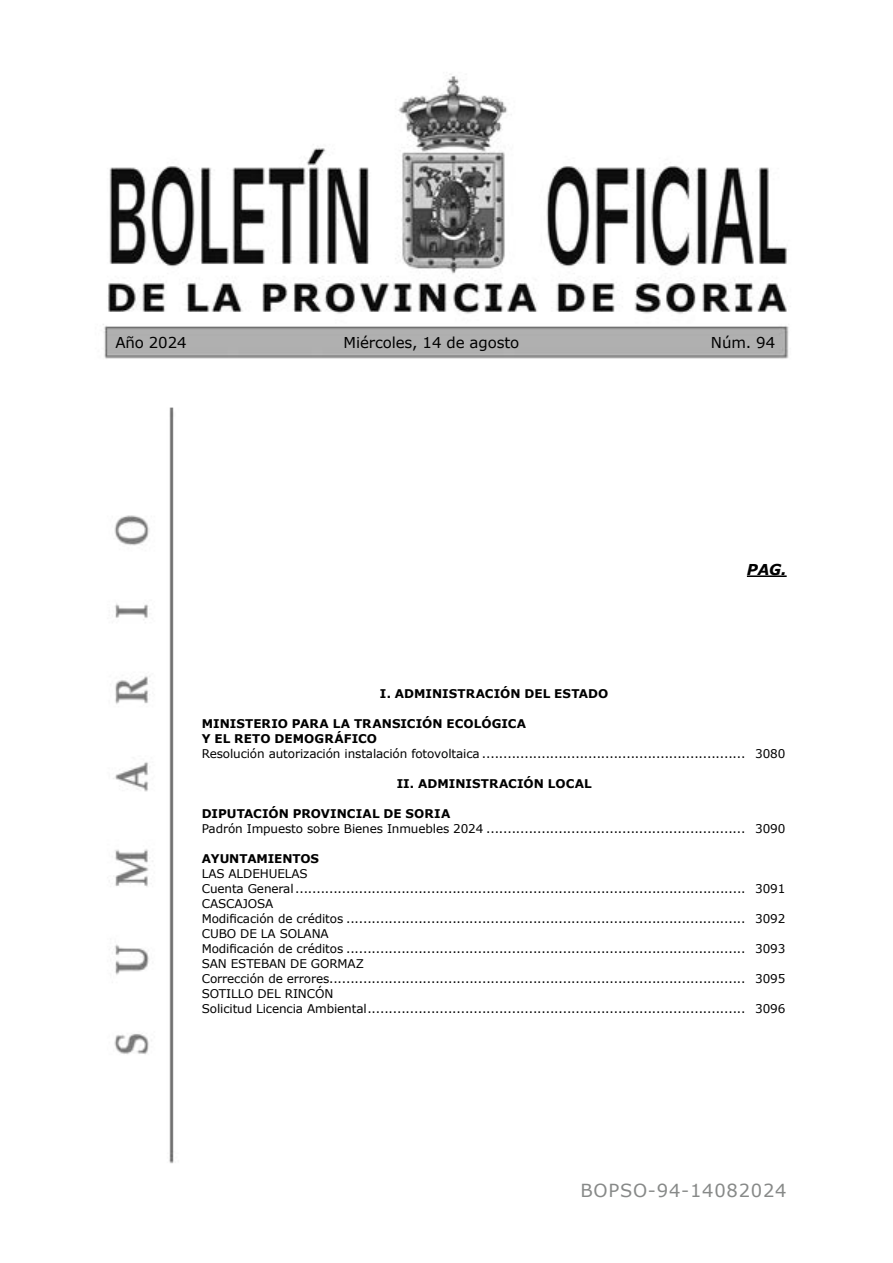
<style>
.page{position:relative;width:893px;height:1263px;background:#fff}
.page>*{position:absolute;margin:0;border:0;box-sizing:border-box;transform-origin:0 0}
.t1{font:18px "Verdana";letter-spacing:.04em;color:#878988}
.t2{font:15px "Verdana";letter-spacing:-.01em;color:#000}
.t3{font:italic 700 15px "Verdana";color:#000}
.t4{font:12px/15px "Verdana";letter-spacing:-.01em;color:#000}
.t5{font:700 12px/15px "Verdana";letter-spacing:.005em;color:#000}
</style>
<div class="page">
<img style="left:103px;top:74px;width:686px;height:1090px">
<hr style="left:747px;top:575px;width:40px;height:2px;background:#000">
<p class="t2" style="left:115px;top:333px;width:73px">Año 2024</p>
<p class="t2" style="left:344px;top:333px;width:177px">Miércoles, 14 de agosto</p>
<p class="t2" style="left:711px;top:333px;width:66px">Núm. 94</p>
<p class="t3" style="left:747px;top:560px;width:41px">PAG.</p>
<p class="t5" style="left:380px;top:686px;width:230px">I. ADMINISTRACIÓN DEL ESTADO</p>
<p class="t5" style="left:202px;top:716px;width:326px">MINISTERIO PARA LA TRANSICIÓN ECOLÓGICA<br>Y EL RETO DEMOGRÁFICO</p>
<p class="t4" style="left:202px;top:746px;width:585px">Resolución autorización instalación fotovoltaica .............................................................. 3080</p>
<p class="t5" style="left:397px;top:776px;width:197px">II. ADMINISTRACIÓN LOCAL</p>
<p class="t5" style="left:202px;top:806px;width:250px">DIPUTACIÓN PROVINCIAL DE SORIA</p>
<p class="t4" style="left:202px;top:821px;width:585px">Padrón Impuesto sobre Bienes Inmuebles 2024 ............................................................. 3090</p>
<p class="t5" style="left:202px;top:851px;width:119px">AYUNTAMIENTOS</p>
<p class="t4" style="left:202px;top:866px;width:585px">LAS ALDEHUELAS<br>Cuenta General.......................................................................................................... 3091<br>CASCAJOSA<br>Modificación de créditos .............................................................................................. 3092<br>CUBO DE LA SOLANA<br>Modificación de créditos .............................................................................................. 3093<br>SAN ESTEBAN DE GORMAZ<br>Corrección de errores.................................................................................................. 3095<br>SOTILLO DEL RINCÓN<br>Solicitud Licencia Ambiental......................................................................................... 3096</p>
<h1 class="t1" style="left:580px;top:1179px;width:208px">BOPSO-94-14082024</h1>
</div>
